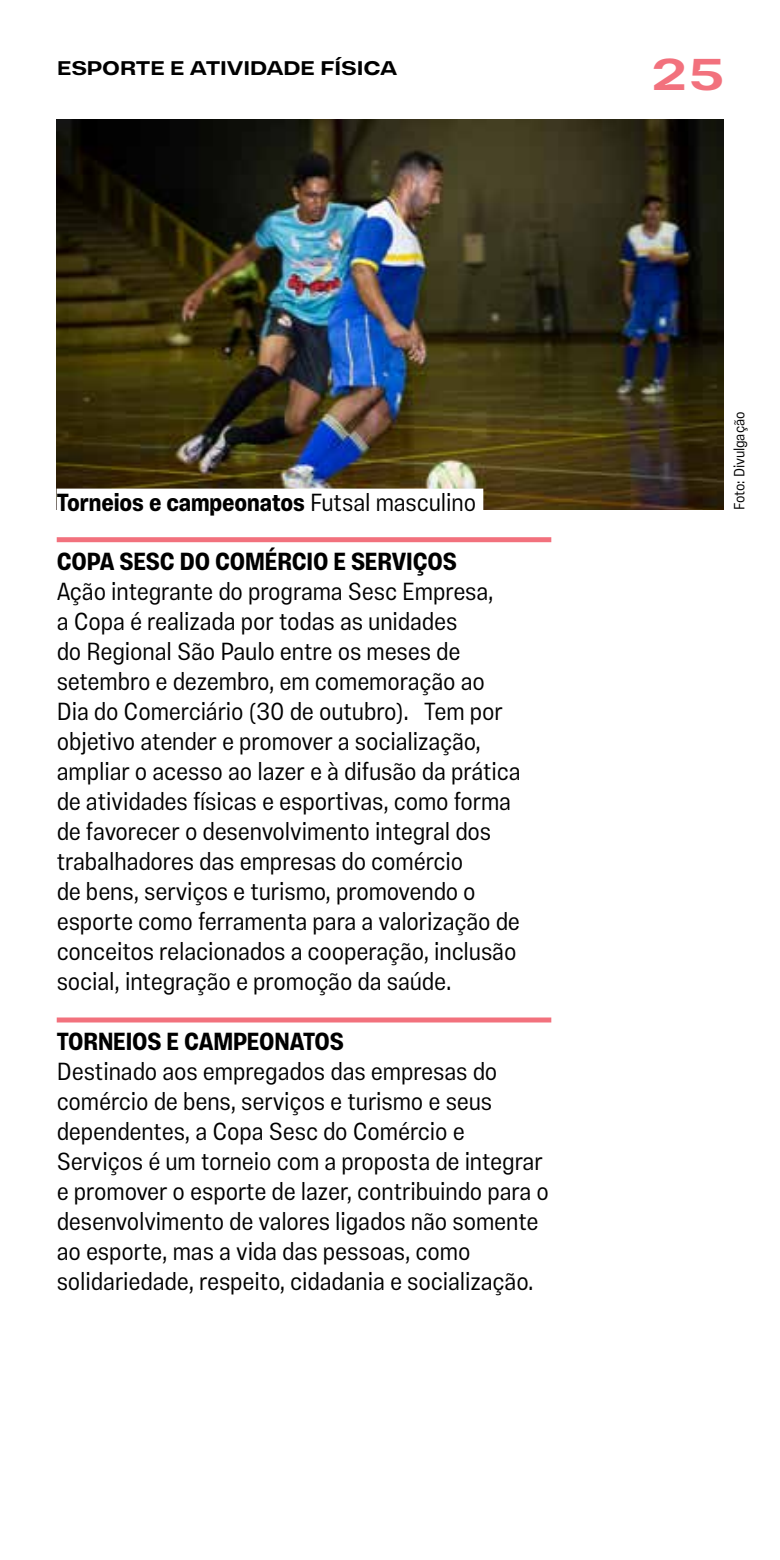
<style>
.page{position:relative;width:780px;height:1560px;background:#fff}
.page>*{position:absolute;margin:0;border:0;box-sizing:border-box;transform-origin:0 0}
.t1{font:700 45px "Vinila Extended";color:#f2717d}
.t2{font:300 25px/30px "Vinila Condensed";letter-spacing:-.005em;color:#000}
.t3{font:700 25px "Vinila Condensed";letter-spacing:-.005em;color:#000}
.t4{font:700 20px "Vinila Extended";letter-spacing:-.005em;color:#000}
.t5{font:300 15px "Vinila Condensed";letter-spacing:-.005em;color:#000}
.s1{font-weight:300}
</style>
<div class="page">
<img style="left:57px;top:120px;width:666px;height:390px">
<div style="left:57px;top:488px;width:426px;height:23px;background:#fff"></div>
<div style="left:57px;top:537px;width:494px;height:5px;background:#f2717d"></div>
<div style="left:57px;top:1017px;width:494px;height:5px;background:#f2717d"></div>
<p class="t4" style="left:57px;top:56px;width:341px">ESPORTE E ATIVIDADE FÍSICA</p>
<h1 class="t1" style="left:651px;top:47px;width:75px">25</h1>
<p class="t3" style="left:57px;top:488px;width:421px">Torneios e campeonatos <span class="s1">Futsal masculino</span></p>
<p class="t3" style="left:57px;top:546px;width:401px">COPA SESC DO COMÉRCIO E SERVIÇOS</p>
<p class="t2" style="left:57px;top:576px;width:465px">Ação integrante do programa Sesc Empresa,<br>a Copa é realizada por todas as unidades<br>do Regional São Paulo entre os meses de setembro e dezembro, em comemoração ao Dia do Comerciário (30 de outubro). Tem por objetivo atender e promover a socialização, ampliar o acesso ao lazer e à difusão da prática de atividades físicas e esportivas, como forma de favorecer o desenvolvimento integral dos trabalhadores das empresas do comércio<br>de bens, serviços e turismo, promovendo o esporte como ferramenta para a valorização de conceitos relacionados a cooperação, inclusão social, integração e promoção da saúde.</p>
<p class="t3" style="left:57px;top:1026px;width:289px">TORNEIOS E CAMPEONATOS</p>
<p class="t2" style="left:57px;top:1056px;width:493px">Destinado aos empregados das empresas do comércio de bens, serviços e turismo e seus dependentes, a Copa Sesc do Comércio e Serviços é um torneio com a proposta de integrar e promover o esporte de lazer, contribuindo para o desenvolvimento de valores ligados não somente ao esporte, mas a vida das pessoas, como solidariedade, respeito, cidadania e socialização.</p>
<p class="t5" style="left:730px;top:510px;width:100px;rotate:-90deg">Foto: Divulgação</p>
</div>
